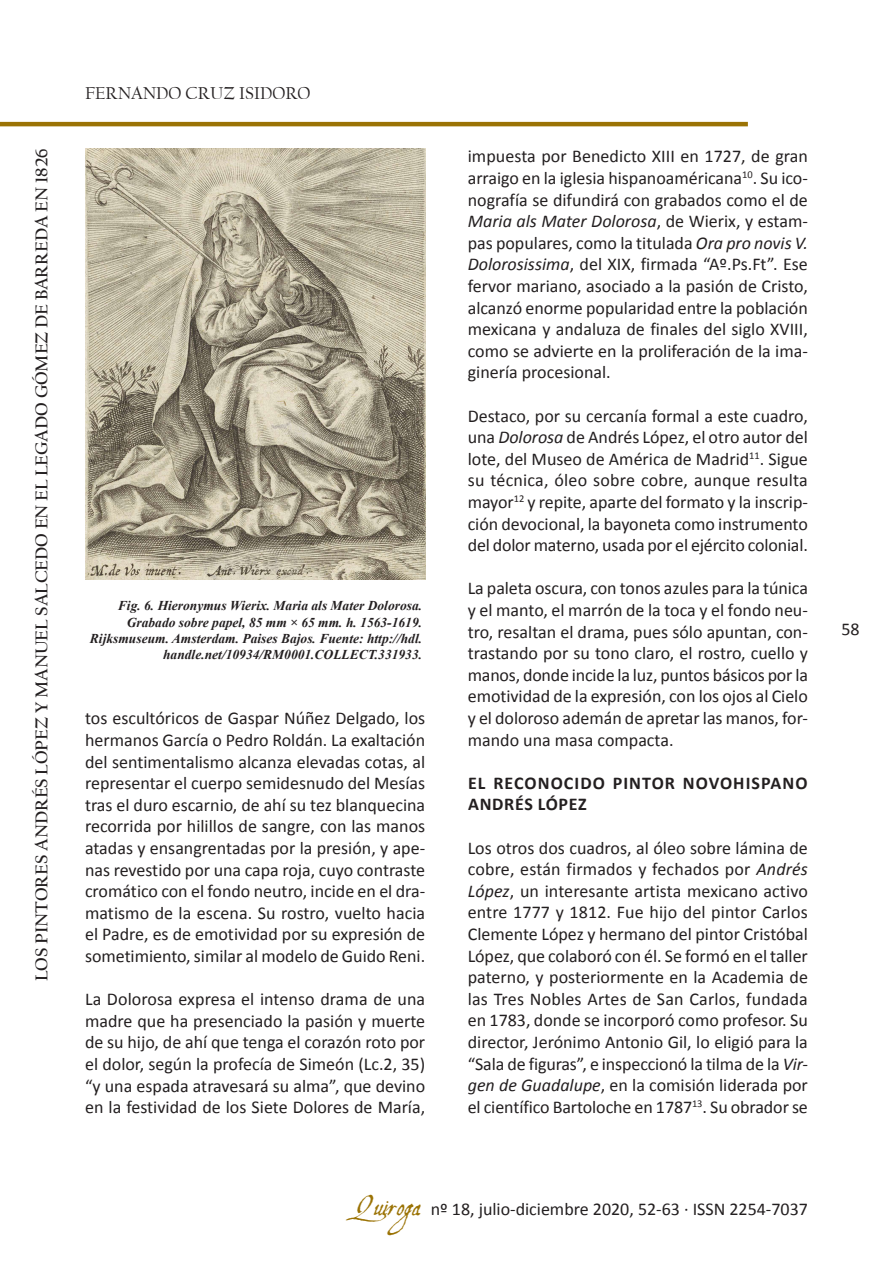
<style>
.page{position:relative;width:893px;height:1263px;background:#fff}
.page>*{position:absolute;margin:0;border:0;box-sizing:border-box;transform-origin:0 0}
.cuerpo_de_texto{font:18px/21.6px "Calibri";color:#231f20;text-align:justify}
.t1{font:700 18px "Californian FB";color:#231f20}
.ladillo{font:700 18px/21.6px "Calibri";letter-spacing:.06em;color:#231f20}
.t2{font:18px "Californian FB";color:#231f20}
.pie_de_foto{font:italic 700 13.5px/16.2px "Times New Roman";color:#231f20;text-align:right}
.s1{font-style:italic}
.s2{font-family:"Aquiline";font-size:27px;color:#9b7305}
</style>
<div class="page">
<hr style="left:0;top:122px;width:748px;height:4px;background:#9b7305">
<img style="left:85px;top:149px;width:340px;height:431px">
<p class="t1" style="left:31px;top:981px;width:834px;rotate:-90deg">Los Pintores Andrés López Y Manuel Salcedo En El Legado Gómez De Barreda En 1826</p>
<p class="t2" style="left:85px;top:83px;width:227px">FERNANDO CRUZ ISIDORO</p>
<p class="pie_de_foto" style="left:118px;top:597px;width:306px">Fig. 6. Hieronymus Wierix. Maria als Mater Dolorosa.</p>
<p class="pie_de_foto" style="left:90px;top:614px;width:334px">Grabado sobre papel, 85 mm × 65 mm. h. 1563-1619.<br>Rijksmuseum. Amsterdam. Paises Bajos. Fuente: http://hdl. handle.net/10934/RM0001.COLLECT.331933.</p>
<p class="cuerpo_de_texto" style="left:85px;top:707px;width:342px">tos escultóricos de Gaspar Núñez Delgado, los hermanos García o Pedro Roldán. La exaltación del sentimentalismo alcanza elevadas cotas, al representar el cuerpo semidesnudo del Mesías tras el duro escarnio, de ahí su tez blanquecina recorrida por hilillos de sangre, con las manos atadas y ensangrentadas por la presión, y ape&shy;nas revestido por una capa roja, cuyo contraste cromático con el fondo neutro, incide en el dra&shy;matismo de la escena. Su rostro, vuelto hacia el Padre, es de emotividad por su expresión de sometimiento, similar al modelo de Guido Reni.</p>
<p class="cuerpo_de_texto" style="left:85px;top:987px;width:342px">La Dolorosa expresa el intenso drama de una madre que ha presenciado la pasión y muerte de su hijo, de ahí que tenga el corazón roto por el dolor, según la profecía de Simeón (Lc.2, 35) “y una espada atravesará su alma”, que devino en la festividad de los Siete Dolores de María,</p>
<p class="cuerpo_de_texto" style="left:468px;top:145px;width:342px">impuesta por Benedicto XIII en 1727, de gran arraigo en la iglesia hispanoaméricana<sup>10</sup>. Su ico&shy;nografía se difundirá con grabados como el de <span class="s1">Maria als Mater Dolorosa</span>, de Wierix, y estam&shy;pas populares, como la titulada <span class="s1">Ora pro novis V.<br>Dolorosissima</span>, del XIX, firmada “Aº.Ps.Ft”. Ese fervor mariano, asociado a la pasión de Cristo, alcanzó enorme popularidad entre la población mexicana y andaluza de finales del siglo XVIII, como se advierte en la proliferación de la ima&shy;ginería procesional.</p>
<p class="cuerpo_de_texto" style="left:468px;top:404px;width:342px">Destaco, por su cercanía formal a este cuadro, una <span class="s1">Dolorosa</span> de Andrés López, el otro autor del lote, del Museo de América de Madrid<sup>11</sup>. Sigue su técnica, óleo sobre cobre, aunque resulta mayor<sup>12</sup> y repite, aparte del formato y la inscrip&shy;ción devocional, la bayoneta como instrumento del dolor materno, usada por el ejército colonial.</p>
<p class="cuerpo_de_texto" style="left:468px;top:577px;width:342px">La paleta oscura, con tonos azules para la túnica y el manto, el marrón de la toca y el fondo neu&shy;tro, resaltan el drama, pues sólo apuntan, con&shy;trastando por su tono claro, el rostro, cuello y manos, donde incide la luz, puntos básicos por la emotividad de la expresión, con los ojos al Cielo y el doloroso ademán de apretar las manos, for&shy;mando una masa compacta.</p>
<p class="ladillo" style="left:468px;top:771px;width:341px">EL RECONOCIDO PINTOR NOVOHISPANO<br>ANDRÉS LÓPEZ</p>
<p class="cuerpo_de_texto" style="left:468px;top:836px;width:342px">Los otros dos cuadros, al óleo sobre lámina de cobre, están firmados y fechados por <span class="s1">Andrés López</span>, un interesante artista mexicano activo entre 1777 y 1812. Fue hijo del pintor Carlos Clemente López y hermano del pintor Cristóbal López, que colaboró con él. Se formó en el taller paterno, y posteriormente en la Academia de las Tres Nobles Artes de San Carlos, fundada en 1783, donde se incorporó como profesor. Su director, Jerónimo Antonio Gil, lo eligió para la “Sala de figuras”, e inspeccionó la tilma de la <span class="s1">Vir&shy;gen de Guadalupe</span>, en la comisión liderada por el científico Bartoloche en 1787<sup>13</sup>. Su obrador se</p>
<p class="cuerpo_de_texto" style="left:354px;top:1197px;width:455px"><span class="s2">Quiroga</span> nº 18, julio-diciembre 2020, 52-63 · ISSN 2254-7037</p>
<p class="cuerpo_de_texto" style="left:841px;top:617px;width:20px">58</p>
</div>
